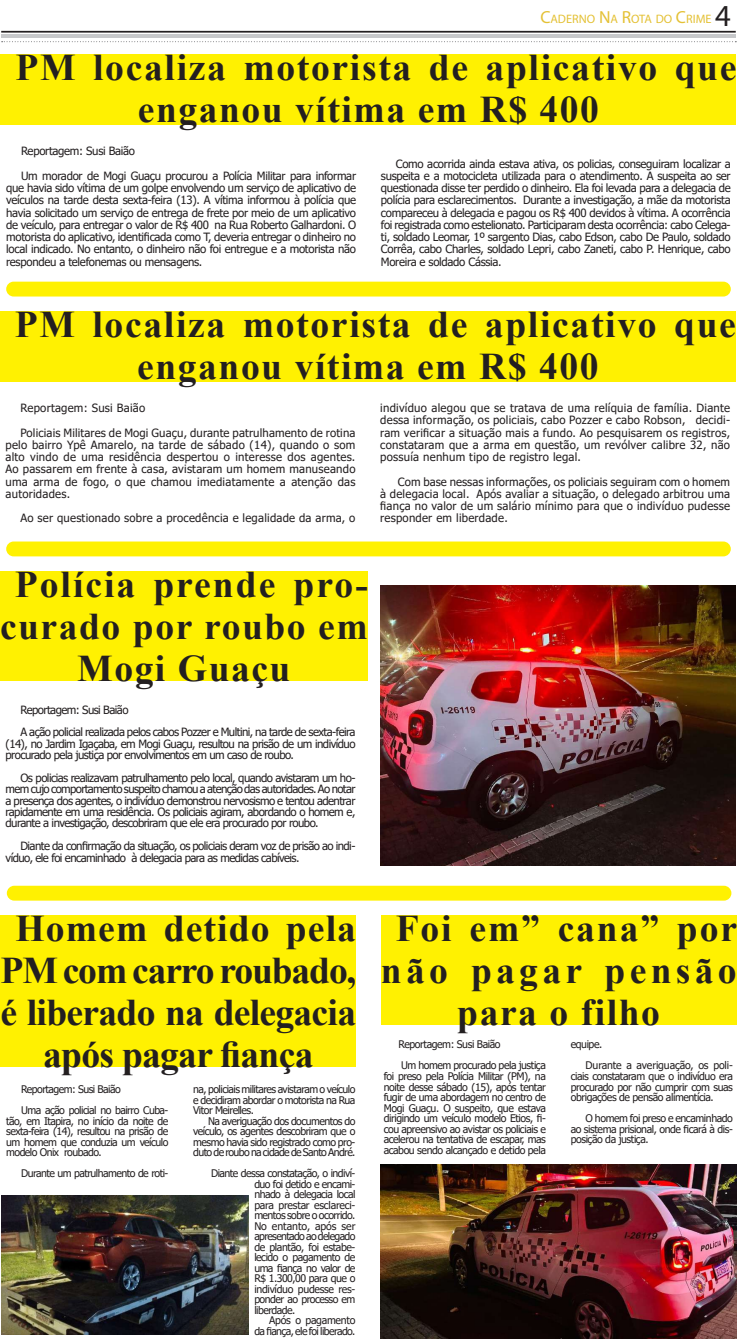
<style>
.page{position:relative;width:737px;height:1340px;background:#fff}
.page>*{position:absolute;margin:0;border:0;box-sizing:border-box;transform-origin:0 0}
.t1{font:700 37.62px/42px "Times New Roman";letter-spacing:.04em;color:#231f20;text-align:center}
.t2{font:700 37.62px/42px "Times New Roman";letter-spacing:-.02em;color:#231f20;text-align:center}
.t3{font:30.62px "Myriad Pro";color:#231f20}
.t4{font:12.25px "Myriad Pro";color:#e4c135}
.t5{font:11.38px/12.2px "Tahoma";letter-spacing:-.025em;color:#231f20;text-align:justify}
.t6{font:11.38px/11.4px "Tahoma";letter-spacing:-.05em;color:#231f20}
.t7{font:11.38px/24.5px "Tahoma";letter-spacing:.01em;color:#231f20}
.t8{font:11.38px "Tahoma";letter-spacing:.02em;color:#231f20}
.t9{font:10.5px/10.5px "Tahoma";letter-spacing:-.05em;color:#231f20;text-align:justify}
.t10{font:10.5px/21px "Tahoma";letter-spacing:-.015em;color:#231f20}
.s1{font-size:17.5px}
</style>
<div class="page">
<hr style="left:1px;top:35px;width:734px;height:3px;background:#c7c8ca">
<hr style="left:1px;top:31px;width:734px;height:2px;background:#231f20">
<svg style="left:2px;top:41px;width:734px;height:1px"></svg>
<div style="left:1px;top:55px;width:735px;height:70px;background:#fff101"></div>
<div style="left:0;top:311px;width:735px;height:71px;background:#fff101"></div>
<div style="left:1px;top:915px;width:355px;height:152px;background:#fff101"></div>
<div style="left:381px;top:915px;width:355px;height:110px;background:#fff101"></div>
<div style="left:0;top:571px;width:368px;height:110px;background:#fff101"></div>
<div style="left:6px;top:282px;width:724px;height:14px;background:#fff101;border-radius:7px"></div>
<div style="left:7px;top:885px;width:724px;height:15px;background:#fff101;border-radius:7px"></div>
<div style="left:6px;top:541px;width:724px;height:15px;background:#fff101;border-radius:7px"></div>
<img style="left:381px;top:585px;width:354px;height:280px">
<img style="left:1px;top:1195px;width:248px;height:139px">
<img style="left:380px;top:1164px;width:356px;height:174px">
<p class="t4" style="left:540px;top:11px;width:173px"><span class="s1">C</span>ADERNO <span class="s1">N</span>A <span class="s1">R</span>OTA DO <span class="s1">C</span>RIME</p>
<h2 class="t3" style="left:715px;top:-3px;width:17px">4</h2>
<h1 class="t1" style="left:15px;top:45px;width:722px">PM localiza motorista de aplicativo que enganou vítima em R$ 400</h1>
<p class="t5" style="left:21px;top:140px;width:336px;line-height:24.5px">Reportagem: Susi Baião<br>Um morador de Mogi Guaçu procurou a Polícia Militar para informar</p>
<p class="t5" style="left:6px;top:182px;width:351px">que havia sido vítima de um golpe envolvendo um serviço de aplicativo de veículos na tarde desta sexta-feira (13). A vítima informou à polícia que havia solicitado um serviço de entrega de frete por meio de um aplicativo de veículo, para entregar o valor de R$ 400 na Rua Roberto Galhardoni. O motorista do aplicativo, identificada como T, deveria entregar o dinheiro no local indicado. No entanto, o dinheiro não foi entregue e a motorista não respondeu a telefonemas ou mensagens.</p>
<p class="t5" style="left:381px;top:158px;width:351px;text-indent:15px">Como acorrida ainda estava ativa, os policias, conseguiram localizar a suspeita e a motocicleta utilizada para o atendimento. A suspeita ao ser questionada disse ter perdido o dinheiro. Ela foi levada para a delegacia de polícia para esclarecimentos. Durante a investigação, a mãe da motorista compareceu à delegacia e pagou os R$ 400 devidos à vítima. A ocorrência foi registrada como estelionato. Participaram desta ocorrência: cabo Celega&shy;ti, soldado Leomar, 1º sargento Dias, cabo Edson, cabo De Paulo, soldado Corrêa, cabo Charles, soldado Lepri, cabo Zaneti, cabo P. Henrique, cabo Moreira e soldado Cássia.</p>
<h1 class="t1" style="left:15px;top:302px;width:722px">PM localiza motorista de aplicativo que enganou vítima em R$ 400</h1>
<p class="t7" style="left:20px;top:396px;width:336px">Reportagem: Susi Baião<br>Policiais Militares de Mogi Guaçu, durante patrulhamento de rotina</p>
<p class="t5" style="left:6px;top:439px;width:351px">pelo bairro Ypê Amarelo, na tarde de sábado (14), quando o som alto vindo de uma residência despertou o interesse dos agentes.<br>Ao passarem em frente à casa, avistaram um homem manuseando uma arma de fogo, o que chamou imediatamente a atenção das autoridades.</p>
<p class="t8" style="left:20px;top:510px;width:336px">Ao ser questionado sobre a procedência e legalidade da arma, o</p>
<p class="t5" style="left:380px;top:402px;width:351px">indivíduo alegou que se tratava de uma relíquia de família. Diante dessa informação, os policiais, cabo Pozzer e cabo Robson, decidi&shy;ram verificar a situação mais a fundo. Ao pesquisarem os registros, constataram que a arma em questão, um revólver calibre 32, não possuía nenhum tipo de registro legal.</p>
<p class="t5" style="left:380px;top:476px;width:351px;text-indent:18px">Com base nessas informações, os policiais seguiram com o homem à delegacia local. Após avaliar a situação, o delegado arbitrou uma fiança no valor de um salário mínimo para que o indivíduo pudesse responder em liberdade.</p>
<h1 class="t1" style="left:0;top:562px;width:369px">Polícia prende pro&shy;curado por roubo em<br>Mogi Guaçu</h1>
<p class="t6" style="left:20px;top:698px;width:336px;line-height:22.8px">Reportagem: Susi Baião<br>A ação policial realizada pelos cabos Pozzer e Multini, na tarde de sexta-feira</p>
<p class="t6" style="left:6px;top:738px;width:351px">(14), no Jardim Igaçaba, em Mogi Guaçu, resultou na prisão de um indivíduo procurado pela justiça por envolvimentos em um caso de roubo.</p>
<p class="t5" style="left:6px;top:772px;width:351px;line-height:11.4px;text-indent:15px">Os policias realizavam patrulhamento pelo local, quando avistaram um ho&shy;mem cujo comportamento suspeito chamou a atenção das autoridades. Ao notar a presença dos agentes, o indivíduo demonstrou nervosismo e tentou adentrar rapidamente em uma residência. Os policiais agiram, abordando o homem e, durante a investigação, descobriram que ele era procurado por roubo.</p>
<p class="t6" style="left:6px;top:841px;width:351px;text-indent:15px">Diante da confirmação da situação, os policiais deram voz de prisão ao indi&shy;víduo, ele foi encaminhado à delegacia para as medidas cabíveis.</p>
<h1 class="t2" style="left:1px;top:906px;width:357px">Homem detido pela<br>PM com carro roubado, é liberado na delegacia após pagar fiança</h1>
<h1 class="t1" style="left:381px;top:906px;width:358px">Foi em” cana” por não pagar pensão para o filho</h1>
<p class="t9" style="left:398px;top:1034px;width:149px;line-height:21px">Reportagem: Susi Baião<br>Um homem procurado pela justiça</p>
<p class="t9" style="left:384px;top:1071px;width:164px">foi preso pela Polícia Militar (PM), na noite desse sábado (15), após tentar fugir de uma abordagem no centro de Mogi Guaçu. O suspeito, que estava dirigindo um veículo modelo Etios, fi&shy;cou apreensivo ao avistar os policiais e acelerou na tentativa de escapar, mas acabou sendo alcançado e detido pela</p>
<p class="t10" style="left:585px;top:1034px;width:149px;text-indent:-15px">equipe.<br>Durante a averiguação, os poli-</p>
<p class="t9" style="left:570px;top:1071px;width:164px">ciais constataram que o indivíduo era procurado por não cumprir com suas obrigações de pensão alimentícia.</p>
<p class="t9" style="left:570px;top:1113px;width:164px;text-indent:15px">O homem foi preso e encaminhado ao sistema prisional, onde ficará à dis&shy;posição da justiça.</p>
<p class="t9" style="left:193px;top:1084px;width:164px">na, policiais militares avistaram o veículo e decidiram abordar o motorista na Rua Vitor Meirelles.</p>
<p class="t9" style="left:193px;top:1116px;width:164px;text-indent:15px">Na averiguação dos documentos do veículo, os agentes descobriram que o mesmo havia sido registrado como pro&shy;duto de roubo na cidade de Santo André.</p>
<p class="t9" style="left:254px;top:1168px;width:103px;text-indent:-43px">Diante dessa constatação, o indiví&shy;duo foi detido e encami&shy;nhado à delegacia local para prestar esclareci&shy;mentos sobre o ocorrido.<br>No entanto, após ser apresentado ao delegado de plantão, foi estabe&shy;lecido o pagamento de uma fiança no valor de R$ 1.300,00 para que o indivíduo pudesse res&shy;ponder ao processo em liberdade.</p>
<p class="t9" style="left:254px;top:1315px;width:103px;text-align:right">Após o pagamento<br>da fiança, ele foi liberado.</p>
<p class="t9" style="left:21px;top:1079px;width:149px;line-height:21px">Reportagem: Susi Baião<br>Uma ação policial no bairro Cuba-</p>
<p class="t9" style="left:6px;top:1116px;width:164px">tão, em Itapira, no início da noite de sexta-feira (14), resultou na prisão de um homem que conduzia um veículo modelo Onix roubado.</p>
<p class="t9" style="left:21px;top:1168px;width:149px">Durante um patrulhamento de roti-</p>
</div>
